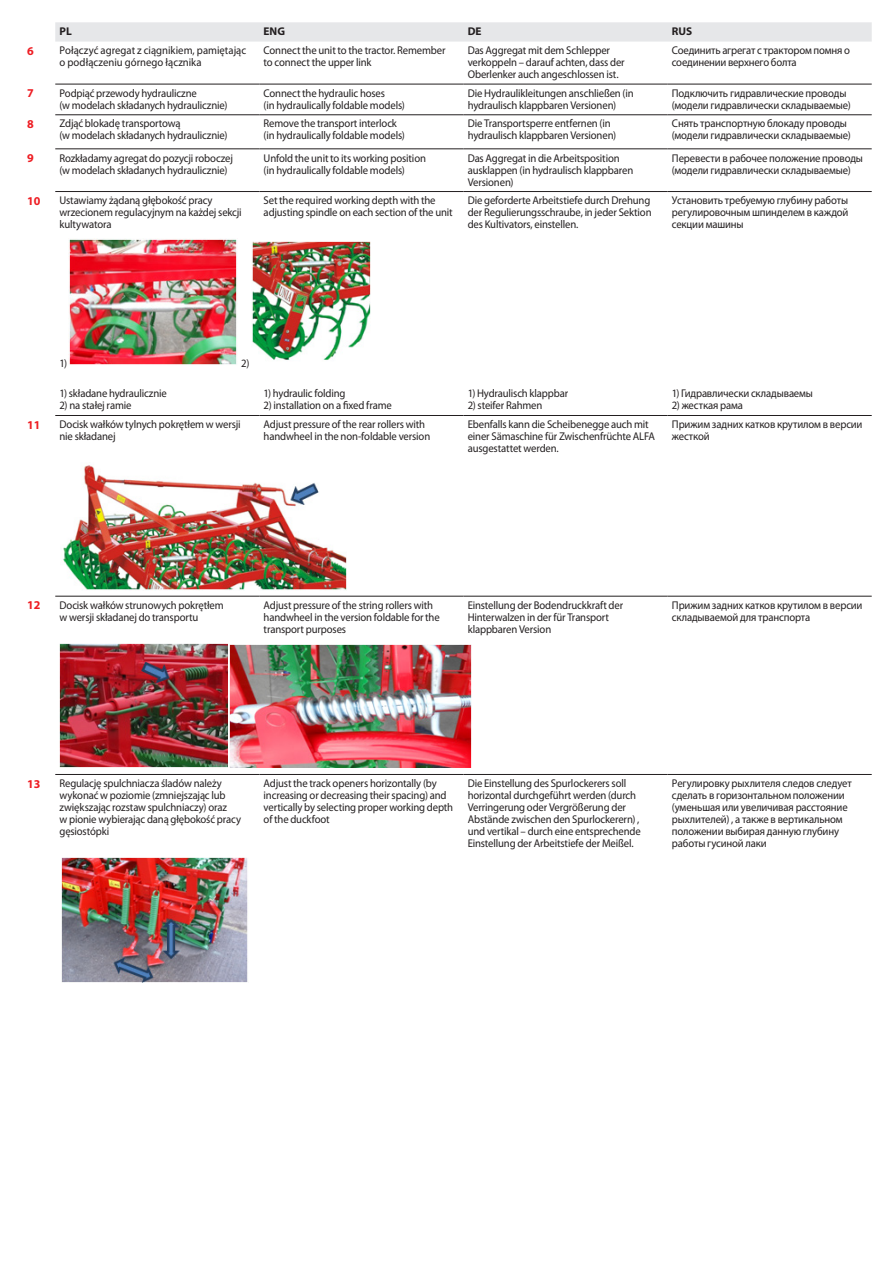
<style>
.page{position:relative;width:893px;height:1263px;background:#fff}
.page>*{position:absolute;margin:0;border:0;box-sizing:border-box;transform-origin:0 0}
.t1{font:700 12px "Myriad Pro";color:#ee1d23}
.Styl_akapitowy_1{font:11.25px/12px "Myriad Pro";letter-spacing:-.015em;color:#231f20;scale:.95 1}
.t2{font:700 11.25px "Myriad Pro";color:#231f20}
</style>
<div class="page">
<div style="left:55px;top:22px;width:817px;height:20px;background:#e6e7e9"></div>
<hr style="left:55px;top:115px;width:204px;height:1px;background:#231f20">
<hr style="left:259px;top:115px;width:204px;height:1px;background:#231f20">
<hr style="left:463px;top:115px;width:205px;height:1px;background:#231f20">
<hr style="left:668px;top:115px;width:204px;height:1px;background:#231f20">
<hr style="left:55px;top:149px;width:204px;height:1px;background:#231f20">
<hr style="left:259px;top:149px;width:204px;height:1px;background:#231f20">
<hr style="left:463px;top:149px;width:205px;height:1px;background:#231f20">
<hr style="left:668px;top:149px;width:204px;height:1px;background:#231f20">
<hr style="left:55px;top:191px;width:204px;height:1px;background:#231f20">
<hr style="left:259px;top:191px;width:204px;height:1px;background:#231f20">
<hr style="left:463px;top:191px;width:205px;height:1px;background:#231f20">
<hr style="left:668px;top:191px;width:204px;height:1px;background:#231f20">
<hr style="left:55px;top:415px;width:204px;height:1px;background:#231f20">
<hr style="left:259px;top:415px;width:204px;height:1px;background:#231f20">
<hr style="left:463px;top:415px;width:205px;height:1px;background:#231f20">
<hr style="left:668px;top:415px;width:204px;height:1px;background:#231f20">
<hr style="left:55px;top:774px;width:204px;height:1px;background:#231f20">
<hr style="left:259px;top:774px;width:204px;height:1px;background:#231f20">
<hr style="left:463px;top:774px;width:205px;height:1px;background:#231f20">
<hr style="left:668px;top:774px;width:204px;height:1px;background:#231f20">
<hr style="left:55px;top:84px;width:204px;height:1px;background:#231f20">
<hr style="left:259px;top:84px;width:204px;height:1px;background:#231f20">
<hr style="left:463px;top:84px;width:205px;height:1px;background:#231f20">
<hr style="left:668px;top:84px;width:204px;height:1px;background:#231f20">
<hr style="left:55px;top:596px;width:204px;height:1px;background:#231f20">
<hr style="left:259px;top:596px;width:204px;height:1px;background:#231f20">
<hr style="left:463px;top:596px;width:205px;height:1px;background:#231f20">
<hr style="left:668px;top:596px;width:204px;height:1px;background:#231f20">
<img style="left:69px;top:238px;width:168px;height:127px">
<img style="left:252px;top:241px;width:119px;height:119px">
<img style="left:63px;top:465px;width:284px;height:125px">
<img style="left:60px;top:644px;width:167px;height:124px">
<img style="left:230px;top:644px;width:241px;height:123px">
<img style="left:61px;top:857px;width:187px;height:126px">
<p class="t2" style="left:60px;top:24px;width:14px">PL</p>
<p class="t2" style="left:264px;top:24px;width:23px">ENG</p>
<p class="t2" style="left:468px;top:24px;width:15px">DE</p>
<p class="t2" style="left:672px;top:24px;width:22px">RUS</p>
<p class="t1" style="left:27px;top:43px;width:8px">6</p>
<p class="Styl_akapitowy_1" style="left:60px;top:44px;width:198px">Połączyć agregat z ciągnikiem, pamiętając o podłączeniu górnego łącznika</p>
<p class="Styl_akapitowy_1" style="left:264px;top:44px;width:193px">Connect the unit to the tractor. Remember to connect the upper link</p>
<p class="Styl_akapitowy_1" style="left:468px;top:44px;width:167px">Das Aggregat mit dem Schlepper verkoppeln – darauf achten, dass der<br>Oberlenker auch angeschlossen ist.</p>
<p class="Styl_akapitowy_1" style="left:672px;top:44px;width:189px">Cоединить агрегат с трактором помня о соединении верхнего болта</p>
<p class="t1" style="left:27px;top:85px;width:8px">7</p>
<p class="Styl_akapitowy_1" style="left:60px;top:87px;width:178px">Podpiąć przewody hydrauliczne<br>(w modelach składanych hydraulicznie)</p>
<p class="Styl_akapitowy_1" style="left:264px;top:87px;width:150px">Connect the hydraulic hoses<br>(in hydraulically foldable models)</p>
<p class="Styl_akapitowy_1" style="left:468px;top:87px;width:176px">Die Hydraulikleitungen anschließen (in hydraulisch klappbaren Versionen)</p>
<p class="Styl_akapitowy_1" style="left:672px;top:87px;width:190px">Подключить гидравлические проводы (модели гидравлически складываемые)</p>
<p class="t1" style="left:27px;top:116px;width:8px">8</p>
<p class="Styl_akapitowy_1" style="left:60px;top:118px;width:178px">Zdjąć blokadę transportową<br>(w modelach składanych hydraulicznie)</p>
<p class="Styl_akapitowy_1" style="left:264px;top:118px;width:150px">Remove the transport interlock (in hydraulically foldable models)</p>
<p class="Styl_akapitowy_1" style="left:468px;top:118px;width:158px">Die Transportsperre entfernen (in hydraulisch klappbaren Versionen)</p>
<p class="Styl_akapitowy_1" style="left:672px;top:118px;width:190px">Снять транспортную блокаду проводы (модели гидравлически складываемые)</p>
<p class="t1" style="left:27px;top:150px;width:8px">9</p>
<p class="Styl_akapitowy_1" style="left:60px;top:152px;width:184px">Rozkładamy agregat do pozycji roboczej (w modelach składanych hydraulicznie)</p>
<p class="Styl_akapitowy_1" style="left:264px;top:152px;width:172px">Unfold the unit to its working position (in hydraulically foldable models)</p>
<p class="Styl_akapitowy_1" style="left:468px;top:152px;width:176px">Das Aggregat in die Arbeitsposition ausklappen (in hydraulisch klappbaren<br>Versionen)</p>
<p class="Styl_akapitowy_1" style="left:672px;top:152px;width:203px">Перевести в рабочее положение проводы (модели гидравлически складываемые)</p>
<p class="t1" style="left:27px;top:193px;width:15px">10</p>
<p class="Styl_akapitowy_1" style="left:60px;top:194px;width:193px">Ustawiamy żądaną głębokość pracy wrzecionem regulacyjnym na każdej sekcji kultywatora</p>
<p class="Styl_akapitowy_1" style="left:264px;top:194px;width:201px">Set the required working depth with the adjusting spindle on each section of the unit</p>
<p class="Styl_akapitowy_1" style="left:468px;top:194px;width:195px;text-align:justify">Die geforderte Arbeitstiefe durch Drehung der Regulierungsschraube, in jeder Sektion des Kultivators, einstellen.</p>
<p class="Styl_akapitowy_1" style="left:672px;top:194px;width:187px;text-align:justify">Установить требуемую глубину работы регулировочным шпинделем в каждой секции машины</p>
<p class="Styl_akapitowy_1" style="left:60px;top:357px;width:10px">1)</p>
<p class="Styl_akapitowy_1" style="left:241px;top:357px;width:10px">2)</p>
<p class="Styl_akapitowy_1" style="left:60px;top:387px;width:114px">1) składane hydraulicznie</p>
<p class="Styl_akapitowy_1" style="left:60px;top:399px;width:77px">2) na stałej ramie</p>
<p class="Styl_akapitowy_1" style="left:264px;top:387px;width:88px">1) hydraulic folding</p>
<p class="Styl_akapitowy_1" style="left:264px;top:399px;width:136px">2) installation on a fixed frame</p>
<p class="Styl_akapitowy_1" style="left:468px;top:387px;width:107px">1) Hydraulisch klappbar</p>
<p class="Styl_akapitowy_1" style="left:468px;top:399px;width:80px">2) steifer Rahmen</p>
<p class="Styl_akapitowy_1" style="left:672px;top:387px;width:150px">1) Гидравлически складываемы</p>
<p class="Styl_akapitowy_1" style="left:672px;top:399px;width:76px">2) жесткая рама</p>
<p class="t1" style="left:27px;top:417px;width:15px">11</p>
<p class="Styl_akapitowy_1" style="left:60px;top:418px;width:192px">Docisk wałków tylnych pokrętłem w wersji nie składanej</p>
<p class="Styl_akapitowy_1" style="left:264px;top:418px;width:177px">Adjust pressure of the rear rollers with handwheel in the non-foldable version</p>
<p class="Styl_akapitowy_1" style="left:468px;top:418px;width:199px">Ebenfalls kann die Scheibenegge auch mit einer Sämaschine für Zwischenfrüchte ALFA ausgestattet werden.</p>
<p class="Styl_akapitowy_1" style="left:672px;top:418px;width:202px">Прижим задних катков крутилом в версии жесткой</p>
<p class="t1" style="left:27px;top:597px;width:15px">12</p>
<p class="Styl_akapitowy_1" style="left:60px;top:599px;width:174px">Docisk wałków strunowych pokrętłem w wersji składanej do transportu</p>
<p class="Styl_akapitowy_1" style="left:264px;top:599px;width:187px">Adjust pressure of the string rollers with handwheel in the version foldable for the transport purposes</p>
<p class="Styl_akapitowy_1" style="left:468px;top:599px;width:165px">Einstellung der Bodendruckkraft der<br>Hinterwalzen in der für Transport klappbaren Version</p>
<p class="Styl_akapitowy_1" style="left:672px;top:599px;width:202px">Прижим задних катков крутилом в версии складываемой для транспорта</p>
<p class="t1" style="left:27px;top:776px;width:15px">13</p>
<p class="Styl_akapitowy_1" style="left:60px;top:777px;width:193px">Regulację spulchniacza śladów należy wykonać w poziomie (zmniejszając lub zwiększając rozstaw spulchniaczy) oraz<br>w pionie wybierając daną głębokość pracy gęsiostópki</p>
<p class="Styl_akapitowy_1" style="left:264px;top:777px;width:201px">Adjust the track openers horizontally (by increasing or decreasing their spacing) and vertically by selecting proper working depth of the duckfoot</p>
<p class="Styl_akapitowy_1" style="left:468px;top:777px;width:184px">Die Einstellung des Spurlockerers soll horizontal durchgeführt werden (durch Verringerung oder Vergrößerung der Abstände zwischen den Spurlockerern) , und vertikal – durch eine entsprechende Einstellung der Arbeitstiefe der Meißel.</p>
<p class="Styl_akapitowy_1" style="left:672px;top:777px;width:191px">Регулировку рыхлителя следов следует сделать в горизонтальном положении (уменьшая или увеличивая расстояние рыхлителей) , а также в вертикальном положении выбирая данную глубину работы гусиной лаки</p>
</div>
